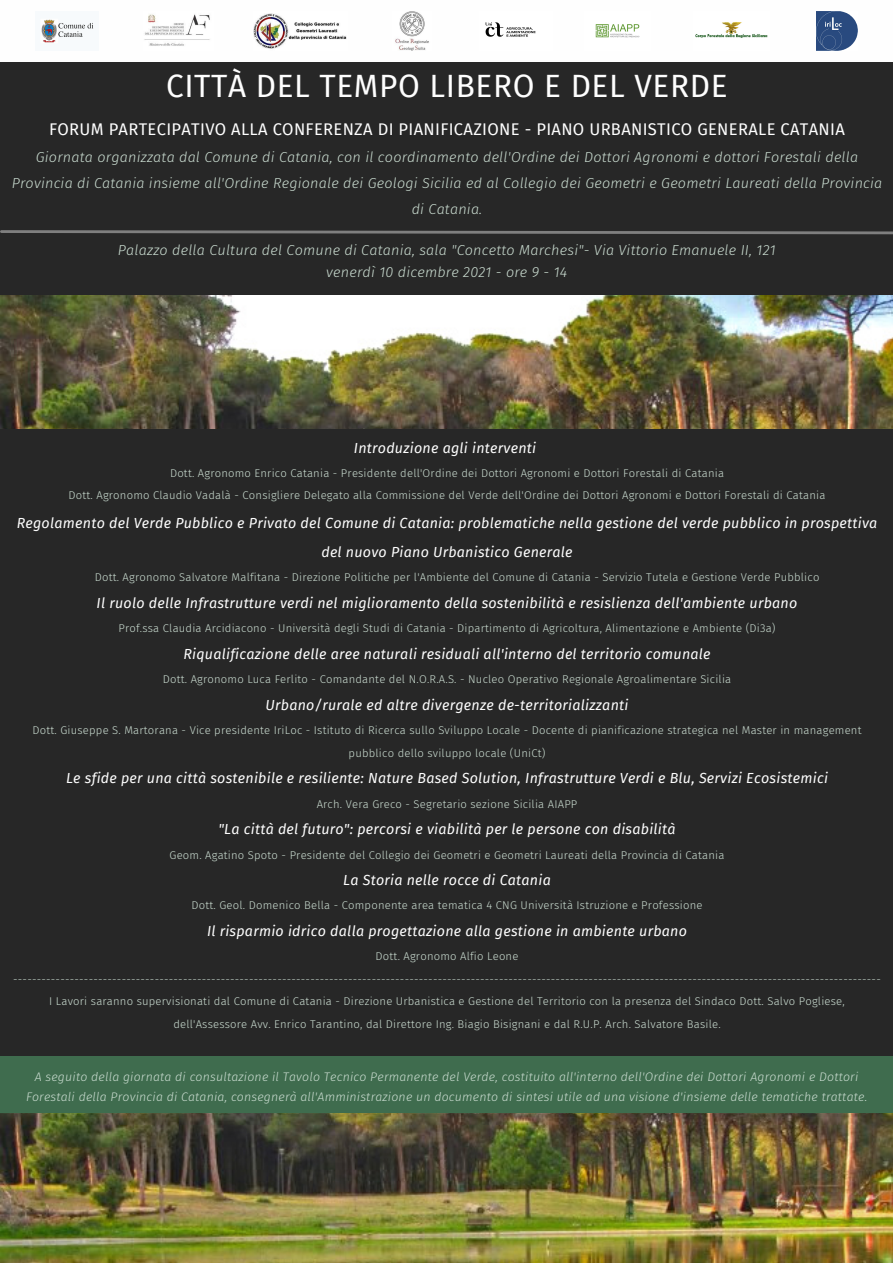
<style>
.page{position:relative;width:893px;height:1263px;background:#272727}
.page>*{position:absolute;margin:0;border:0;box-sizing:border-box;transform-origin:0 0}
.t1{font:31.5px "Fira Sans";letter-spacing:.02em;color:#fefefe}
.t2{font:16.5px "Fira Sans";letter-spacing:.02em;color:#fefefe}
.t3{font:italic 300 14.4px/25.9px "Fira Sans";letter-spacing:.015em;color:#cbddd1;text-align:center}
.t4{font:italic 14.25px/28.5px "Fira Sans";letter-spacing:.02em;color:#fefefe;text-align:center}
.t5{font:italic 300 12.38px/19.7px "Fira Sans";letter-spacing:.015em;color:#cbddd1;text-align:center}
.t6{font:300 11.25px/22.4px "Fira Sans";letter-spacing:.02em;color:#cbddd1;text-align:center}
</style>
<div class="page">
<div style="left:0;top:0;width:893px;height:62px;background:#fefefe"></div>
<img style="left:144px;top:14px;width:66px;height:32px">
<img style="left:485px;top:22px;width:51px;height:15px">
<img style="left:695px;top:22px;width:73px;height:16px">
<img style="left:595px;top:24px;width:45px;height:14px">
<img style="left:816px;top:11px;width:41px;height:39px">
<img style="left:41px;top:19px;width:53px;height:24px">
<img style="left:253px;top:13px;width:94px;height:36px">
<img style="left:395px;top:11px;width:34px;height:39px">
<div style="left:0;top:1056px;width:893px;height:58px;background:#3f6c4e"></div>
<svg style="left:0;top:230px;width:893px;height:5px"></svg>
<img style="left:0;top:295px;width:893px;height:134px">
<img style="left:0;top:1114px;width:893px;height:149px">
<p class="t1" style="left:166px;top:68px;width:563px">CITTÀ DEL TEMPO LIBERO E DEL VERDE</p>
<p class="t2" style="left:49px;top:119px;width:797px">FORUM PARTECIPATIVO ALLA CONFERENZA DI PIANIFICAZIONE - PIANO URBANISTICO GENERALE CATANIA</p>
<p class="t3" style="left:12px;top:144px;width:872px">Giornata organizzata dal Comune di Catania, con il coordinamento dell'Ordine dei Dottori Agronomi e dottori Forestali della<br>Provincia di Catania insieme all'Ordine Regionale dei Geologi Sicilia ed al Collegio dei Geometri e Geometri Laureati della Provincia di Catania.</p>
<p class="t3" style="left:118px;top:237px;width:659px">Palazzo della Cultura del Comune di Catania, sala "Concetto Marchesi"- Via Vittorio Emanuele II, 121</p>
<p class="t3" style="left:326px;top:260px;width:242px">venerdì 10 dicembre 2021 - ore 9 - 14</p>
<p class="t4" style="left:354px;top:433px;width:184px">Introduzione agli interventi</p>
<p class="t6" style="left:170px;top:462px;width:555px">Dott. Agronomo Enrico Catania - Presidente dell'Ordine dei Dottori Agronomi e Dottori Forestali di Catania</p>
<p class="t6" style="left:69px;top:484px;width:758px">Dott. Agronomo Claudio Vadalà - Consigliere Delegato alla Commissione del Verde dell'Ordine dei Dottori Agronomi e Dottori Forestali di Catania</p>
<p class="t4" style="left:17px;top:509px;width:862px">Regolamento del Verde Pubblico e Privato del Comune di Catania: problematiche nella gestione del verde pubblico in prospettiva del nuovo Piano Urbanistico Generale</p>
<p class="t6" style="left:95px;top:566px;width:726px">Dott. Agronomo Salvatore Malfitana - Direzione Politiche per l'Ambiente del Comune di Catania - Servizio Tutela e Gestione Verde Pubblico</p>
<p class="t4" style="left:97px;top:589px;width:702px">Il ruolo delle Infrastrutture verdi nel miglioramento della sostenibilità e resislienza dell'ambiente urbano</p>
<p class="t6" style="left:118px;top:617px;width:658px">Prof.ssa Claudia Arcidiacono - Università degli Studi di Catania - Dipartimento di Agricoltura, Alimentazione e Ambiente (Di3a)</p>
<p class="t4" style="left:183px;top:640px;width:529px">Riqualificazione delle aree naturali residuali all'interno del territorio comunale</p>
<p class="t6" style="left:163px;top:668px;width:570px">Dott. Agronomo Luca Ferlito - Comandante del N.O.R.A.S. - Nucleo Operativo Regionale Agroalimentare Sicilia</p>
<p class="t4" style="left:265px;top:691px;width:364px">Urbano/rurale ed altre divergenze de-territorializzanti</p>
<p class="t6" style="left:33px;top:719px;width:830px">Dott. Giuseppe S. Martorana - Vice presidente IriLoc - Istituto di Ricerca sullo Sviluppo Locale - Docente di pianificazione strategica nel Master in management pubblico dello sviluppo locale (UniCt)</p>
<p class="t4" style="left:66px;top:764px;width:763px">Le sfide per una città sostenibile e resiliente: Nature Based Solution, Infrastrutture Verdi e Blu, Servizi Ecosistemici</p>
<p class="t6" style="left:317px;top:792px;width:262px">Arch. Vera Greco - Segretario sezione Sicilia AIAPP</p>
<p class="t4" style="left:218px;top:815px;width:459px">"La città del futuro": percorsi e viabilità per le persone con disabilità</p>
<p class="t6" style="left:169px;top:843px;width:556px">Geom. Agatino Spoto - Presidente del Collegio dei Geometri e Geometri Laureati della Provincia di Catania</p>
<p class="t4" style="left:343px;top:866px;width:209px">La Storia nelle rocce di Catania</p>
<p class="t6" style="left:191px;top:894px;width:512px">Dott. Geol. Domenico Bella - Componente area tematica 4 CNG Università Istruzione e Professione</p>
<p class="t4" style="left:207px;top:917px;width:481px">Il risparmio idrico dalla progettazione alla gestione in ambiente urbano</p>
<p class="t6" style="left:376px;top:945px;width:144px">Dott. Agronomo Alfio Leone</p>
<p class="t6" style="left:13px;top:968px;width:869px">----------------------------------------------------------------------------------------------------------------------------------------------------------------------------------------</p>
<p class="t6" style="left:49px;top:990px;width:797px">I Lavori saranno supervisionati dal Comune di Catania - Direzione Urbanistica e Gestione del Territorio con la presenza del Sindaco Dott. Salvo Pogliese, dell'Assessore Avv. Enrico Tarantino, dal Direttore Ing. Biagio Bisignani e dal R.U.P. Arch. Salvatore Basile.</p>
<p class="t5" style="left:26px;top:1067px;width:842px">A seguito della giornata di consultazione il Tavolo Tecnico Permanente del Verde, costituito all'interno dell'Ordine dei Dottori Agronomi e Dottori<br>Forestali della Provincia di Catania, consegnerà all'Amministrazione un documento di sintesi utile ad una visione d'insieme delle tematiche trattate.</p>
</div>
